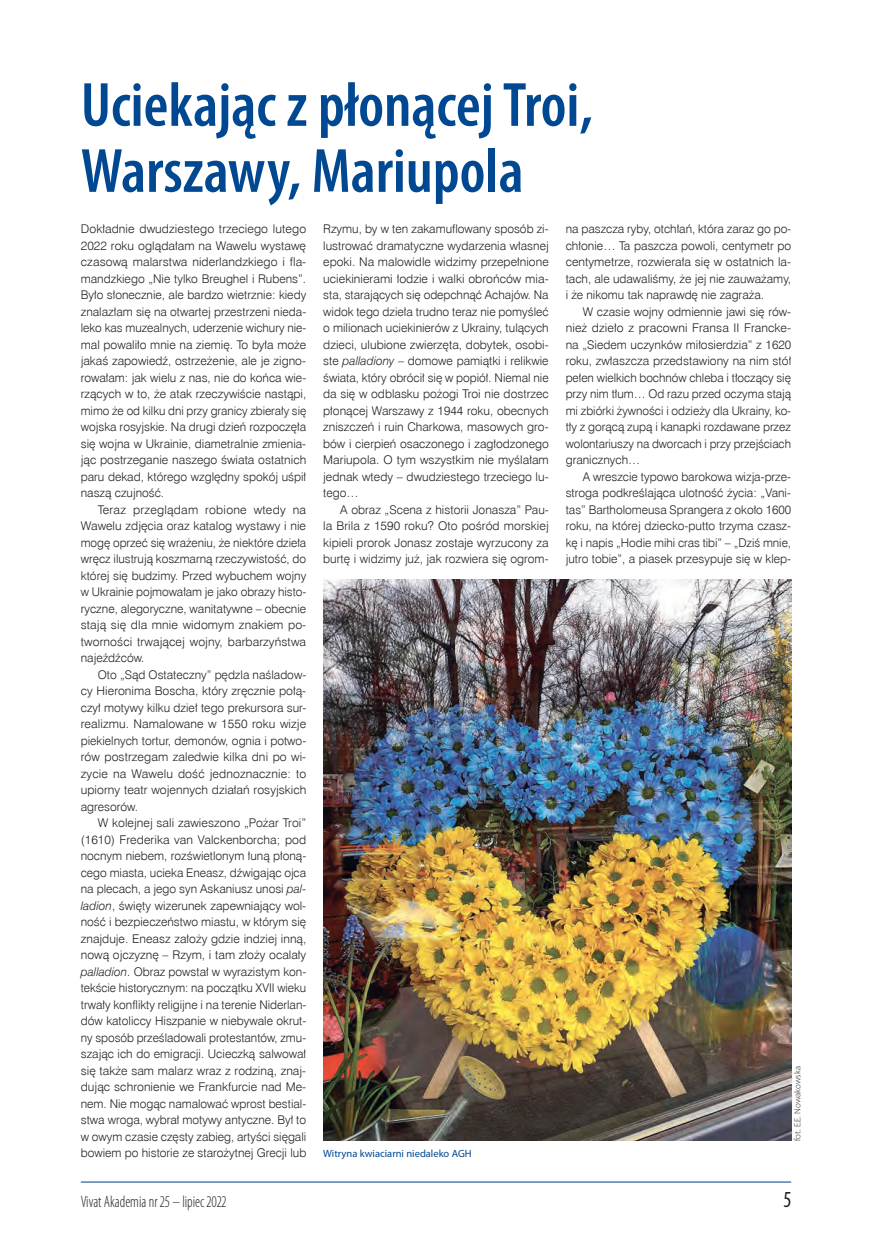
<style>
.page{position:relative;width:872px;height:1242px;background:#fff}
.page>*{position:absolute;margin:0;border:0;box-sizing:border-box;transform-origin:0 0}
.Tytuł_42_pkt{font:600 condensed 63px/66px "Myriad Pro";color:#014892}
.t1{font:condensed 23.1px "Myriad Pro";color:#231f20;scale:.91 1}
.t2{font:300 condensed 16.5px "Myriad Pro";color:#231f20;scale:.91 1}
.Normal_bw{font:12px/16.5px "Swis 721 Lt EU";color:#231f20;text-align:justify}
.Podpis_pod_zdjęcie{font:10.5px "Myriad Pro";color:#014892}
.Autor_zdjęcia{font:300 9px "Myriad Pro";color:#231f20}
.s1{font-style:italic}
</style>
<div class="page">
<hr style="left:81px;top:1181px;width:710px;height:1px;background:#014892">
<img style="left:323px;top:580px;width:468px;height:560px">
<p class="Tytuł_42_pkt" style="left:81px;top:73px;width:513px">Uciekając z płonącej Troi,<br>Warszawy, Mariupola</p>
<p class="Normal_bw" style="left:81px;top:221px;width:227px">Dokładnie dwudziestego trzeciego lutego 2022 roku oglądałam na Wawelu wystawę czasową malarstwa niderlandzkiego i fla&shy;mandzkiego „Nie tylko Breughel i Rubens”.<br>Było słonecznie, ale bardzo wietrznie: kiedy znalazłam się na otwartej przestrzeni nieda&shy;leko kas muzealnych, uderzenie wichury nie&shy;mal powaliło mnie na ziemię. To była może jakaś zapowiedź, ostrzeżenie, ale je zigno&shy;rowałam: jak wielu z nas, nie do końca wie&shy;rzących w to, że atak rzeczywiście nastąpi, mimo że od kilku dni przy granicy zbierały się wojska rosyjskie. Na drugi dzień rozpoczęła się wojna w Ukrainie, diametralnie zmienia&shy;jąc postrzeganie naszego świata ostatnich paru dekad, którego względny spokój uśpił naszą czujność.</p>
<p class="Normal_bw" style="left:81px;top:501px;width:227px;text-indent:17px">Teraz przeglądam robione wtedy na Wawelu zdjęcia oraz katalog wystawy i nie mogę oprzeć się wrażeniu, że niektóre dzieła wręcz ilustrują koszmarną rzeczywistość, do której się budzimy. Przed wybuchem wojny w Ukrainie pojmowałam je jako obrazy histo&shy;ryczne, alegoryczne, wanitatywne – obecnie stają się dla mnie widomym znakiem po&shy;tworności trwającej wojny, barbarzyństwa najeźdźców.</p>
<p class="Normal_bw" style="left:81px;top:666px;width:227px;text-indent:17px">Oto „Sąd Ostateczny” pędzla naśladow&shy;cy Hieronima Boscha, który zręcznie połą&shy;czył motywy kilku dzieł tego prekursora sur&shy;realizmu. Namalowane w 1550 roku wizje piekielnych tortur, demonów, ognia i potwo&shy;rów postrzegam zaledwie kilka dni po wi&shy;zycie na Wawelu dość jednoznacznie: to upiorny teatr wojennych działań rosyjskich agresorów.</p>
<p class="Normal_bw" style="left:81px;top:815px;width:227px;text-indent:17px">W kolejnej sali zawieszono „Pożar Troi” (1610) Frederika van Valckenborcha; pod nocnym niebem, rozświetlonym łuną płoną&shy;cego miasta, ucieka Eneasz, dźwigając ojca na plecach, a jego syn Askaniusz unosi <span class="s1">pal&shy;ladion</span>, święty wizerunek zapewniający wol&shy;ność i bezpieczeństwo miastu, w którym się znajduje. Eneasz założy gdzie indziej inną, nową ojczyznę – Rzym, i tam złoży ocalały <span class="s1">palladion</span>. Obraz powstał w wyrazistym kon&shy;tekście historycznym: na początku XVII wieku trwały konflikty religijne i na terenie Niderlan&shy;dów katoliccy Hiszpanie w niebywale okrut&shy;ny sposób prześladowali protestantów, zmu&shy;szając ich do emigracji. Ucieczką salwował się także sam malarz wraz z rodziną, znaj&shy;dując schronienie we Frankfurcie nad Me&shy;nem. Nie mogąc namalować wprost bestial&shy;stwa wroga, wybrał motywy antyczne. Był to w owym czasie częsty zabieg, artyści sięgali bowiem po historie ze starożytnej Grecji lub</p>
<p class="Normal_bw" style="left:323px;top:221px;width:227px">Rzymu, by w ten zakamuflowany sposób zi&shy;lustrować dramatyczne wydarzenia własnej epoki. Na malowidle widzimy przepełnione uciekinierami łodzie i walki obrońców mia&shy;sta, starających się odepchnąć Achajów. Na widok tego dzieła trudno teraz nie pomyśleć o milionach uciekinierów z Ukrainy, tulących dzieci, ulubione zwierzęta, dobytek, osobi&shy;ste <span class="s1">palladiony</span> – domowe pamiątki i relikwie świata, który obrócił się w popiół. Niemal nie da się w odblasku pożogi Troi nie dostrzec płonącej Warszawy z 1944 roku, obecnych zniszczeń i ruin Charkowa, masowych gro&shy;bów i cierpień osaczonego i zagłodzonego Mariupola. O tym wszystkim nie myślałam jednak wtedy – dwudziestego trzeciego lu&shy;tego…</p>
<p class="Normal_bw" style="left:323px;top:501px;width:227px;text-indent:17px">A obraz „Scena z historii Jonasza” Pau&shy;la Brila z 1590 roku? Oto pośród morskiej kipieli prorok Jonasz zostaje wyrzucony za burtę i widzimy już, jak rozwiera się ogrom-</p>
<p class="Normal_bw" style="left:566px;top:221px;width:227px">na paszcza ryby, otchłań, która zaraz go po&shy;chłonie… Ta paszcza powoli, centymetr po centymetrze, rozwierała się w ostatnich la&shy;tach, ale udawaliśmy, że jej nie zauważamy, i że nikomu tak naprawdę nie zagraża.</p>
<p class="Normal_bw" style="left:566px;top:303px;width:227px;text-indent:17px">W czasie wojny odmiennie jawi się rów&shy;nież dzieło z pracowni Fransa II Francke&shy;na „Siedem uczynków miłosierdzia” z 1620 roku, zwłaszcza przedstawiony na nim stół pełen wielkich bochnów chleba i tłoczący się przy nim tłum… Od razu przed oczyma stają mi zbiórki żywności i odzieży dla Ukrainy, ko&shy;tły z gorącą zupą i kanapki rozdawane przez wolontariuszy na dworcach i przy przejściach granicznych…</p>
<p class="Normal_bw" style="left:566px;top:468px;width:227px;text-indent:17px">A wreszcie typowo barokowa wizja-prze&shy;stroga podkreślająca ulotność życia: „Vani&shy;tas” Bartholomeusa Sprangera z około 1600 roku, na której dziecko-putto trzyma czasz&shy;kę i napis „Hodie mihi cras tibi” – „Dziś mnie, jutro tobie”, a piasek przesypuje się w klep-</p>
<p class="Autor_zdjęcia" style="left:792px;top:1141px;width:76px;rotate:-90deg">fot. E.E. Nowakowska</p>
<p class="Podpis_pod_zdjęcie" style="left:323px;top:1147px;width:150px">Witryna kwiaciarni niedaleko AGH</p>
<h3 class="t2" style="left:81px;top:1192px;width:162px">Vivat Akademia nr 25 – lipiec 2022</h3>
<h2 class="t1" style="left:783px;top:1185px;width:10px">5</h2>
</div>
